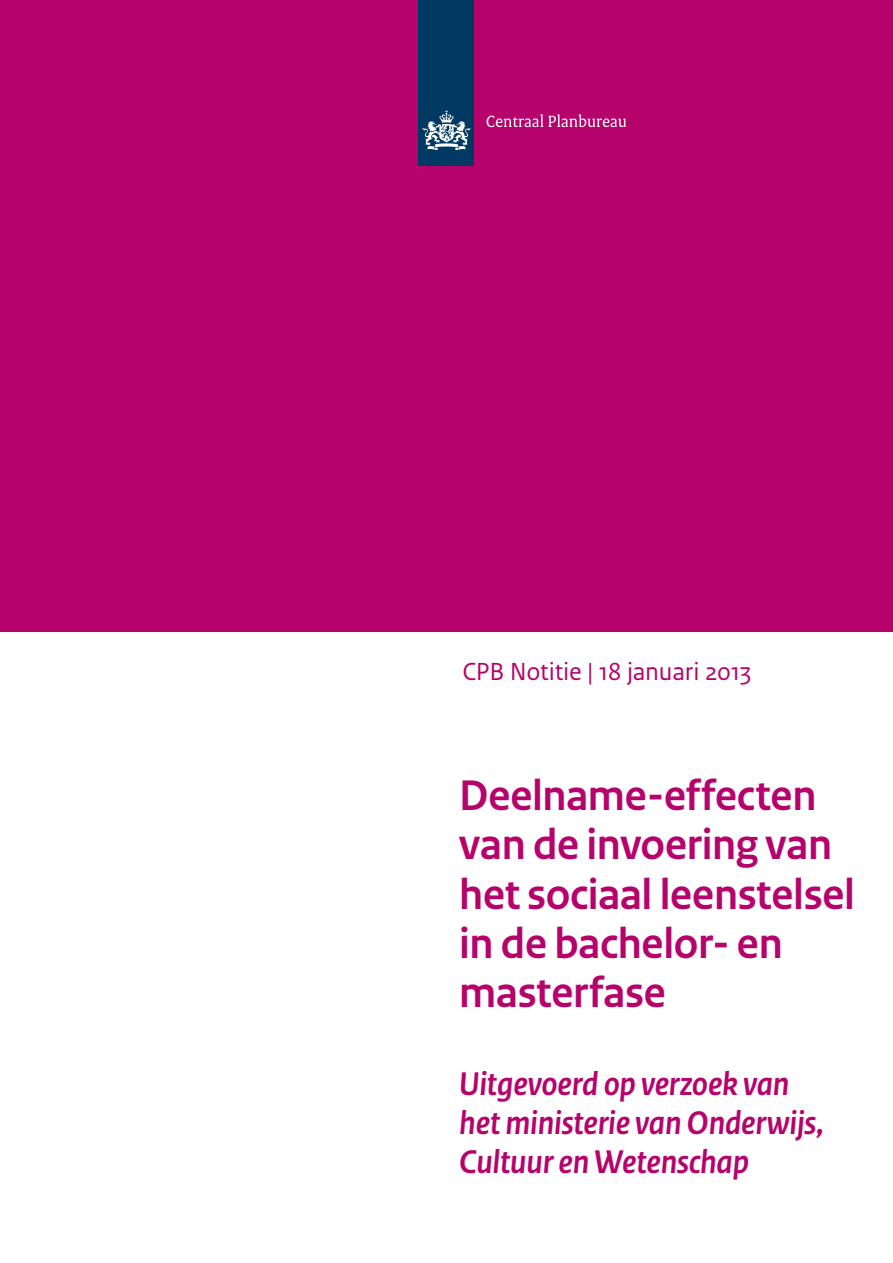
<style>
.page{position:relative;width:893px;height:1263px;background:#fff}
.page>*{position:absolute;margin:0;border:0;box-sizing:border-box;transform-origin:0 0}
.t1{font:700 45px/49.2px "Rijksoverheid Sans Heading";letter-spacing:-.005em;color:#b6036c}
.t2{font:italic 700 34.5px/38.7px "Rijksoverheid Sans Heading";letter-spacing:-.005em;color:#b6036c}
.t3{font:26.1px "Rijksoverheid Sans Text";letter-spacing:-.01em;color:#b6036c}
</style>
<div class="page">
<div style="left:0;top:0;width:893px;height:631px;background:#b6036c"></div>
<div style="left:419px;top:0;width:55px;height:166px;background:#003a62"></div>
<svg style="left:423px;top:110px;width:47px;height:40px"></svg>
<svg style="left:487px;top:114px;width:139px;height:13px"></svg>
<p class="t3" style="left:462px;top:657px;width:290px">CPB Notitie | 18 januari 2013</p>
<p class="t1" style="left:459px;top:772px;width:397px">Deelname-effecten van de invoering van het sociaal leenstelsel in de bachelor- en masterfase</p>
<p class="t2" style="left:459px;top:1065px;width:366px">Uitgevoerd op verzoek van het ministerie van Onderwijs,<br>Cultuur en Wetenschap</p>
</div>
